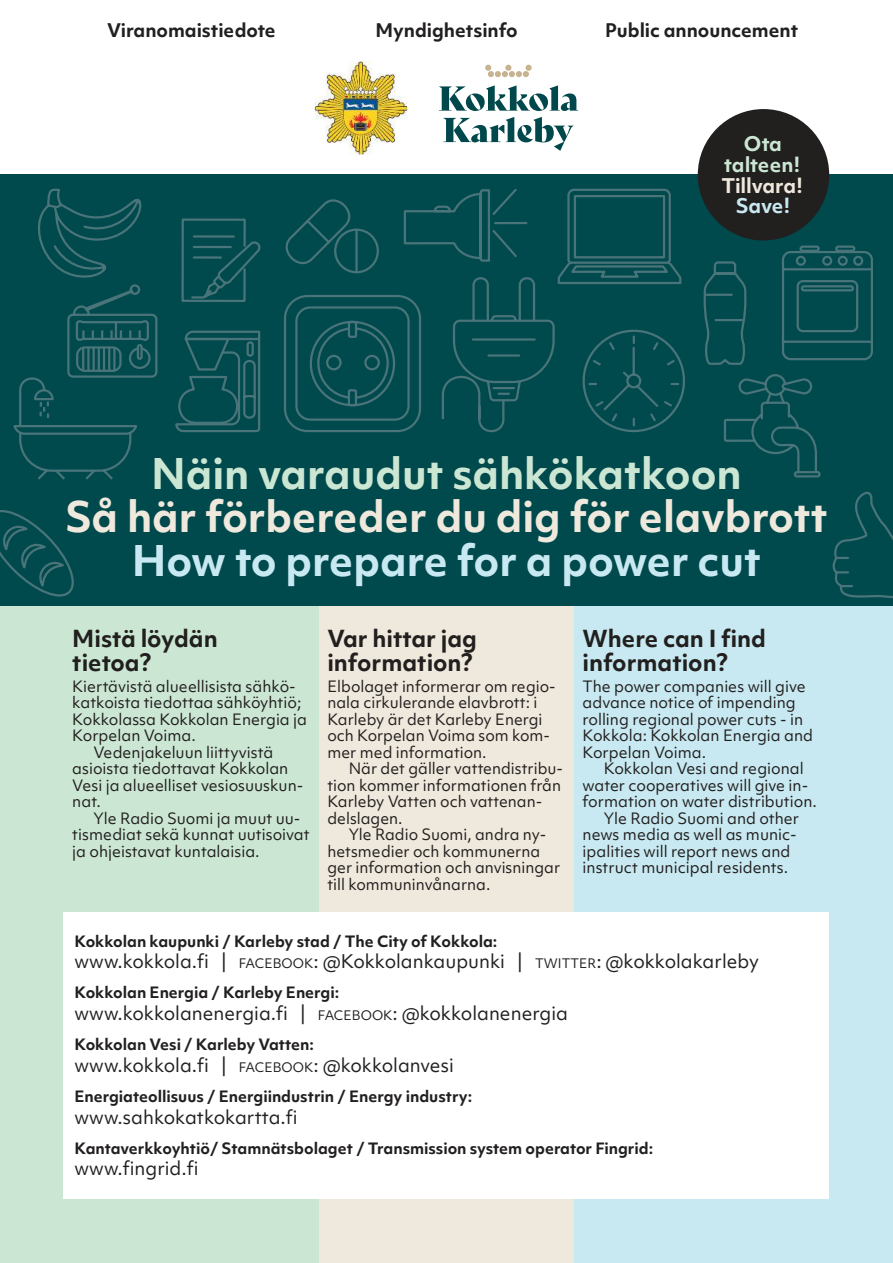
<style>
.page{position:relative;width:893px;height:1263px;background:#fff}
.page>*{position:absolute;margin:0;border:0;box-sizing:border-box;transform-origin:0 0}
.t1{font:700 40.5px "Objektiv Mk 1";color:#efe8dc}
.t2{font:700 40.5px "Objektiv Mk 1";color:#cbe7d3}
.t3{font:700 40.5px "Objektiv Mk 1";color:#c8e9f1}
.t4{font:700 22.5px/23.2px "Objektiv Mk 1";color:#221f1f}
.t5{font:700 19.35px/20.7px "Objektiv Mk 1";color:#cbe7d3;text-align:center}
.t6{font:700 19.35px "Objektiv Mk 1";color:#efe8dc}
.t7{font:700 19.35px "Objektiv Mk 1";color:#c8e9f1}
.t8{font:18px "Objektiv Mk 1";color:#221f1f}
.t9{font:700 18px "Objektiv Mk 1";color:#221f1f}
.t10{font:15px/16.5px "Objektiv Mk 1";color:#221f1f}
.t11{font:700 15px "Objektiv Mk 1";color:#221f1f}
.s1{font-size:12.6px}
.s2{font-style:inherit}
</style>
<div class="page">
<div style="left:574px;top:606px;width:319px;height:657px;background:#c8e9f1"></div>
<div style="left:319px;top:606px;width:255px;height:657px;background:#efe8dc"></div>
<div style="left:0;top:606px;width:319px;height:657px;background:#cbe7d3"></div>
<div style="left:64px;top:912px;width:765px;height:287px;background:#fff"></div>
<div style="left:0;top:175px;width:893px;height:431px;background:#00494d"></div>
<svg style="left:832px;top:491px;width:61px;height:108px"></svg>
<div style="left:698px;top:109px;width:131px;height:131px;background:#221f1f;border-radius:50%"></div>
<hr style="left:871px;top:269px;width:2px;height:73px;background:#497479">
<svg style="left:822px;top:280px;width:37px;height:53px"></svg>
<svg style="left:822px;top:339px;width:51px;height:22px"></svg>
<svg style="left:822px;top:245px;width:51px;height:27px"></svg>
<svg style="left:703px;top:261px;width:20px;height:104px"></svg>
<hr style="left:706px;top:294px;width:26px;height:2px;background:#497479">
<hr style="left:716px;top:319px;width:26px;height:2px;background:#497479">
<svg style="left:13px;top:188px;width:145px;height:292px"></svg>
<svg style="left:284px;top:188px;width:401px;height:245px"></svg>
<svg style="left:0;top:510px;width:74px;height:87px"></svg>
<svg style="left:723px;top:109px;width:99px;height:369px"></svg>
<svg style="left:175px;top:330px;width:86px;height:103px"></svg>
<svg style="left:439px;top:85px;width:139px;height:26px"></svg>
<svg style="left:485px;top:65px;width:47px;height:12px"></svg>
<svg style="left:443px;top:117px;width:131px;height:34px"></svg>
<img style="left:315px;top:62px;width:92px;height:92px">
<svg style="left:181px;top:218px;width:80px;height:84px"></svg>
<p class="t9" style="left:107px;top:22px;width:170px">Viranomaistiedote</p>
<p class="t9" style="left:375px;top:22px;width:144px">Myndighetsinfo</p>
<p class="t9" style="left:605px;top:22px;width:195px">Public announcement</p>
<p class="t5" style="left:724px;top:135px;width:77px">Ota talteen!</p>
<p class="t6" style="left:722px;top:176px;width:83px">Tillvara!</p>
<p class="t7" style="left:736px;top:197px;width:56px">Save!</p>
<h1 class="t2" style="left:151px;top:455px;width:592px">Näin varaudut sähkökatkoon</h1>
<h1 class="t1" style="left:65px;top:498px;width:764px">Så här förbereder du dig för elavbrott</h1>
<h1 class="t3" style="left:132px;top:542px;width:631px">How to prepare for a power cut</h1>
<h2 class="t4" style="left:72px;top:629px;width:147px">Mistä löydän tietoa?</h2>
<p class="t10" style="left:72px;top:678px;width:225px">Kiertävistä alueellisista sähkö-</p>
<p class="t10" style="left:72px;top:695px;width:231px">katkoista tiedottaa sähköyhtiö;</p>
<p class="t10" style="left:72px;top:711px;width:236px">Kokkolassa Kokkolan Energia ja</p>
<p class="t10" style="left:72px;top:728px;width:125px">Korpelan Voima.</p>
<p class="t10" style="left:94px;top:744px;width:181px">Vedenjakeluun liittyvistä</p>
<p class="t10" style="left:72px;top:761px;width:218px">asioista tiedottavat Kokkolan</p>
<p class="t10" style="left:72px;top:777px;width:233px">Vesi ja alueelliset vesiosuuskun-</p>
<p class="t10" style="left:72px;top:794px;width:30px">nat.</p>
<p class="t10" style="left:94px;top:810px;width:208px">Yle Radio Suomi ja muut uu-</p>
<p class="t10" style="left:72px;top:827px;width:239px">tismediat sekä kunnat uutisoivat</p>
<p class="t10" style="left:72px;top:843px;width:189px">ja ohjeistavat kuntalaisia.</p>
<h2 class="t4" style="left:327px;top:629px;width:151px">Var hittar jag information?</h2>
<p class="t10" style="left:327px;top:678px;width:230px">Elbolaget informerar om regio&shy;nala cirkulerande elavbrott: i<br>Karleby är det Karleby Energi och Korpelan Voima som kom&shy;mer med information.</p>
<p class="t10" style="left:327px;top:761px;width:237px;text-indent:21px">När det gäller vattendistribu&shy;tion kommer informationen från<br>Karleby Vatten och vattenan&shy;delslagen.</p>
<p class="t10" style="left:327px;top:827px;width:234px;text-indent:21px">Yle Radio Suomi, andra ny&shy;hetsmedier och kommunerna ger information och anvisningar till kommuninvånarna.</p>
<h2 class="t4" style="left:583px;top:627px;width:185px">Where can I find information?</h2>
<p class="t10" style="left:583px;top:678px;width:232px">The power companies will give advance notice of impending rolling regional power cuts - in<br>Kokkola: Kokkolan Energia and<br>Korpelan Voima.</p>
<p class="t10" style="left:604px;top:761px;width:201px">Kokkolan Vesi and regional</p>
<p class="t10" style="left:583px;top:777px;width:227px">water cooperatives will give in-</p>
<p class="t10" style="left:583px;top:794px;width:236px">formation on water distribution.</p>
<p class="t10" style="left:604px;top:810px;width:197px">Yle Radio Suomi and other</p>
<p class="t10" style="left:583px;top:827px;width:216px">news media as well as munic-</p>
<p class="t10" style="left:583px;top:843px;width:209px">ipalities will report news and</p>
<p class="t10" style="left:583px;top:860px;width:207px">instruct municipal residents.</p>
<p class="t11" style="left:74px;top:934px;width:424px">Kokkolan kaupunki / Karleby stad / The City of Kokkola:</p>
<p class="t11" style="left:74px;top:986px;width:266px">Kokkolan Energia / Karleby Energi:</p>
<p class="t8" style="left:74px;top:1001px;width:495px">www.kokkolanenergia.fi | <span class="s1">FACEBOOK</span><span class="s2">:</span> @kokkolanenergia</p>
<p class="t11" style="left:74px;top:1037px;width:241px">Kokkolan Vesi / Karleby Vatten:</p>
<p class="t8" style="left:74px;top:1053px;width:381px">www.kokkola.fi | <span class="s1">FACEBOOK</span><span class="s2">:</span> @kokkolanvesi</p>
<p class="t11" style="left:74px;top:1089px;width:399px">Energiateollisuus / Energiindustrin / Energy industry:</p>
<p class="t11" style="left:74px;top:1141px;width:580px">Kantaverkkoyhtiö/ Stamnätsbolaget / Transmission system operator Fingrid:</p>
<p class="t8" style="left:74px;top:949px;width:686px">www.kokkola.fi | <span class="s1">FACEBOOK</span><span class="s2">:</span> @Kokkolankaupunki | <span class="s1">TWITTER</span><span class="s2">:</span> @kokkolakarleby</p>
<p class="t8" style="left:74px;top:1104px;width:225px">www.sahkokatkokartta.fi</p>
<p class="t8" style="left:74px;top:1156px;width:126px">www.fingrid.fi</p>
</div>
